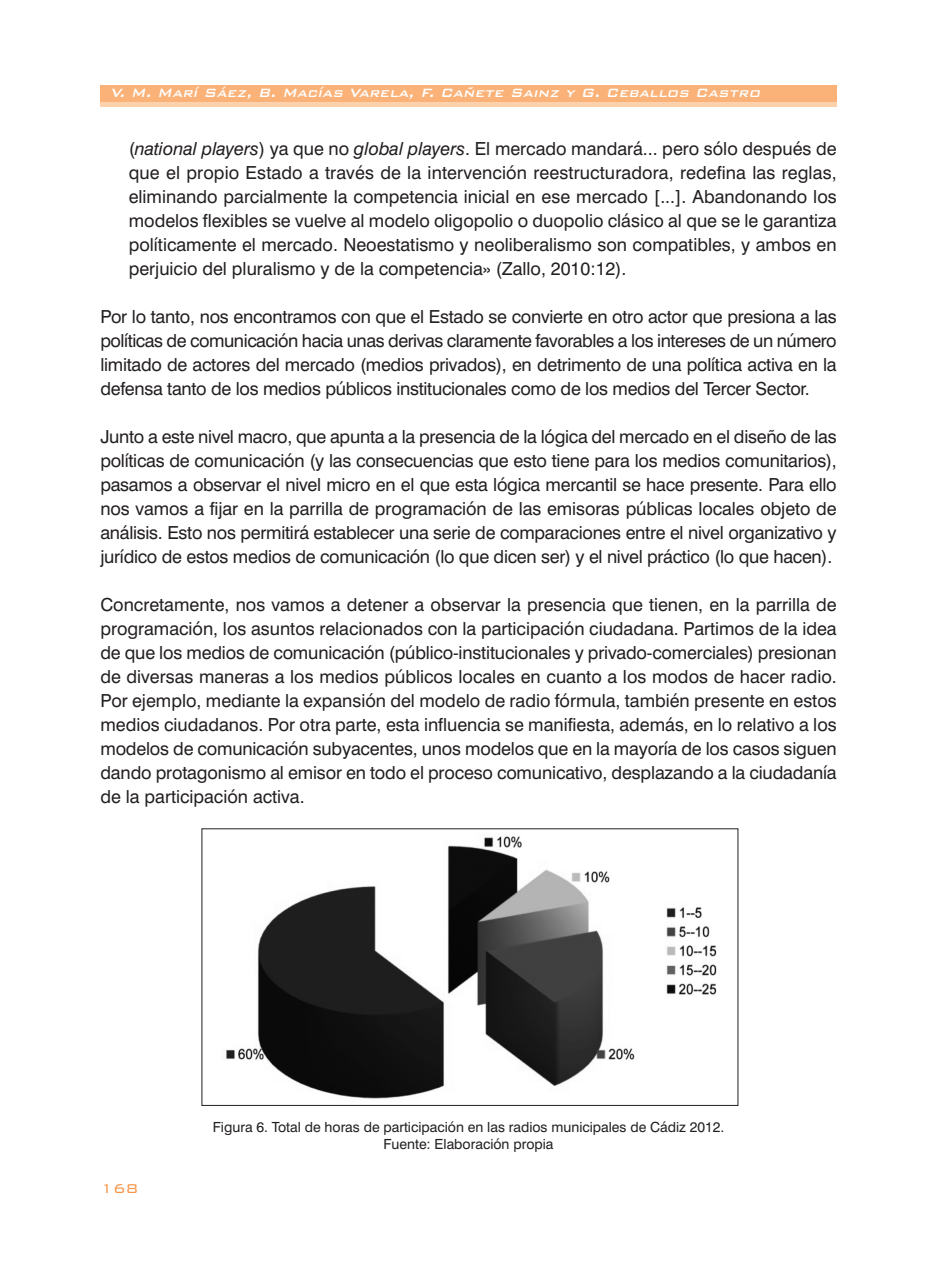
<style>
.page{position:relative;width:936px;height:1276px;background:#fff}
.page>*{position:absolute;margin:0;border:0;box-sizing:border-box;transform-origin:0 0}
.t1{font:18px/24px "Swiss 721 BT";letter-spacing:-.01em;color:#231f20;text-align:justify}
.t2{font:300 17px "Bank Gothic";color:#f79447}
.t3{font:italic 500 16px "Bank Gothic BT";color:#fff}
.t4{font:14px/16.8px "Swiss 721 BT";color:#231f20;text-align:center}
.s1{font-style:italic}
</style>
<div class="page">
<div style="left:100px;top:85px;width:736px;height:17px;background:#fab278"></div>
<hr style="left:100px;top:102px;width:736px;height:4px;background:#fdd1ab">
<img style="left:226px;top:836px;width:491px;height:263px">
<div style="left:201px;top:828px;width:537px;height:278px;border:1px solid #231f20"></div>
<p class="t3" style="left:110px;top:82px;width:653px">V. M. Marí Sáez, B. Macías Varela, F. Cañete Sainz y G. Ceballos Castro</p>
<p class="t1" style="left:129px;top:138px;width:709px">(<span class="s1">national players</span>) ya que no <span class="s1">global players</span>. El mercado mandará... pero sólo después de que el propio Estado a través de la intervención reestructuradora, redefina las reglas, eliminando parcialmente la competencia inicial en ese mercado [...]. Abandonando los modelos flexibles se vuelve al modelo oligopolio o duopolio clásico al que se le garantiza políticamente el mercado. Neoestatismo y neoliberalismo son compatibles, y ambos en perjuicio del pluralismo y de la competencia» (Zallo, 2010:12).</p>
<p class="t1" style="left:100px;top:306px;width:737px">Por lo tanto, nos encontramos con que el Estado se convierte en otro actor que presiona a las políticas de comunicación hacia unas derivas claramente favorables a los intereses de un número limitado de actores del mercado (medios privados), en detrimento de una política activa en la defensa tanto de los medios públicos institucionales como de los medios del Tercer Sector.</p>
<p class="t1" style="left:100px;top:426px;width:737px">Junto a este nivel macro, que apunta a la presencia de la lógica del mercado en el diseño de las políticas de comunicación (y las consecuencias que esto tiene para los medios comunitarios), pasamos a observar el nivel micro en el que esta lógica mercantil se hace presente. Para ello nos vamos a fijar en la parrilla de programación de las emisoras públicas locales objeto de análisis. Esto nos permitirá establecer una serie de comparaciones entre el nivel organizativo y jurídico de estos medios de comunicación (lo que dicen ser) y el nivel práctico (lo que hacen).</p>
<p class="t1" style="left:100px;top:594px;width:737px">Concretamente, nos vamos a detener a observar la presencia que tienen, en la parrilla de programación, los asuntos relacionados con la participación ciudadana. Partimos de la idea de que los medios de comunicación (público-institucionales y privado-comerciales) presionan de diversas maneras a los medios públicos locales en cuanto a los modos de hacer radio.<br>Por ejemplo, mediante la expansión del modelo de radio fórmula, también presente en estos medios ciudadanos. Por otra parte, esta influencia se manifiesta, además, en lo relativo a los modelos de comunicación subyacentes, unos modelos que en la mayoría de los casos siguen dando protagonismo al emisor en todo el proceso comunicativo, desplazando a la ciudadanía de la participación activa.</p>
<p class="t2" style="left:100px;top:1179px;width:40px">168</p>
<p class="t4" style="left:213px;top:1119px;width:513px">Figura 6. Total de horas de participación en las radios municipales de Cádiz 2012.<br>Fuente: Elaboración propia</p>
</div>
